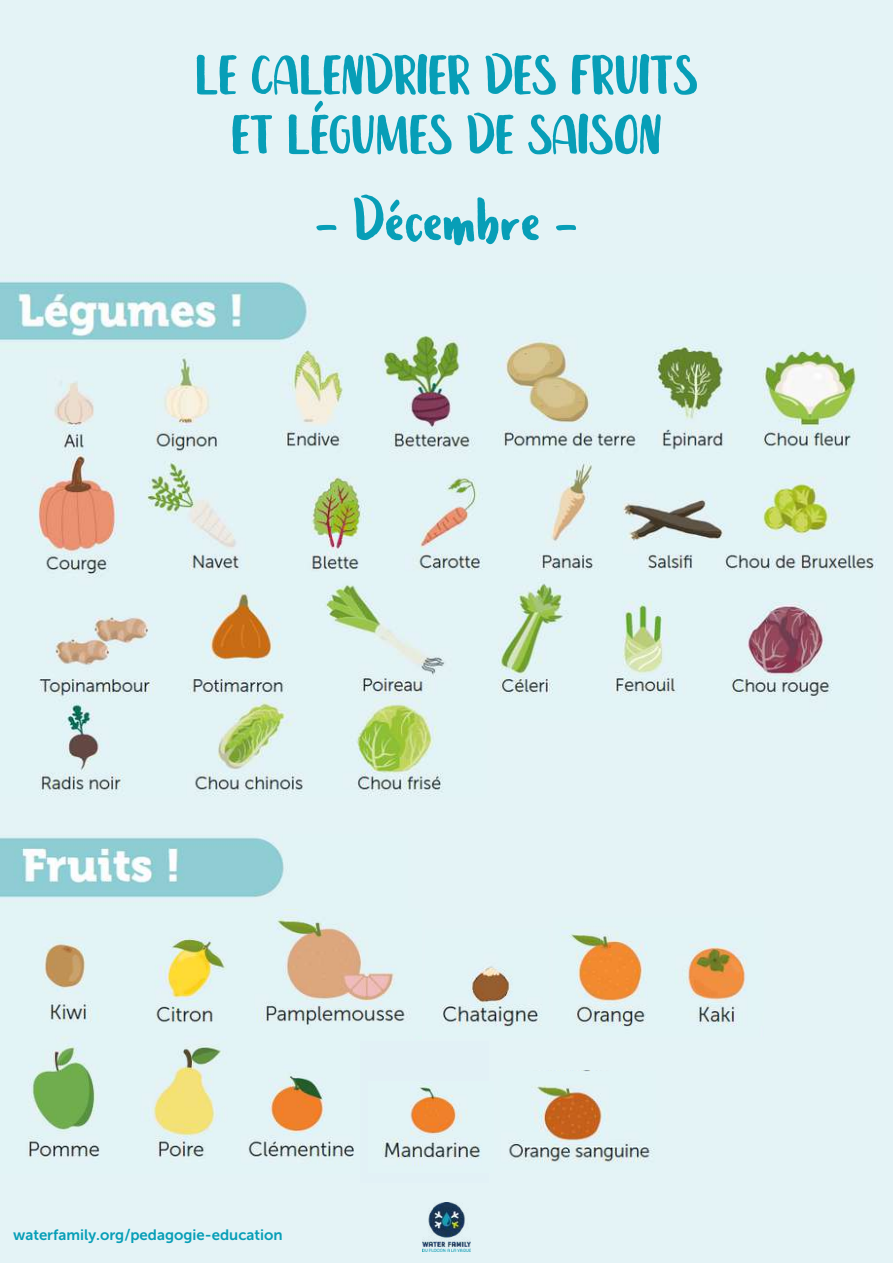
<style>
.page{position:relative;width:893px;height:1264px;background:#fff}
.page>*{position:absolute;margin:0;border:0;box-sizing:border-box;transform-origin:0 0}
.t1{font:60px "Leira";color:#079eb7}
.t2{font:54px/59.6px "Leira";color:#079eb7;text-align:center}
.t3{font:15px "Museo Sans 700";color:#079eb7}
</style>
<div class="page">
<div style="left:0;top:0;width:892px;height:1262px;background:#e4f3f6"></div>
<img style="left:422px;top:1202px;width:48px;height:49px">
<img style="left:0;top:281px;width:876px;height:515px">
<div style="left:487px;top:720px;width:405px;height:139px;background:#e4f3f6"></div>
<img style="left:0;top:837px;width:284px;height:61px">
<img style="left:28px;top:909px;width:377px;height:249px">
<div style="left:360px;top:1041px;width:129px;height:141px;background:#e2f1f6"></div>
<img style="left:382px;top:1085px;width:99px;height:81px">
<img style="left:442px;top:966px;width:100px;height:61px">
<img style="left:563px;top:927px;width:184px;height:100px">
<img style="left:509px;top:1070px;width:145px;height:93px">
<p class="t2" style="left:195px;top:49px;width:504px">LE CALENDRIER DES FRUITS<br>ET LÉGUMES DE SAISON</p>
<p class="t1" style="left:316px;top:179px;width:262px">- Décembre -</p>
<p class="t3" style="left:13px;top:1225px;width:271px">waterfamily.org/pedagogie-education</p>
</div>
